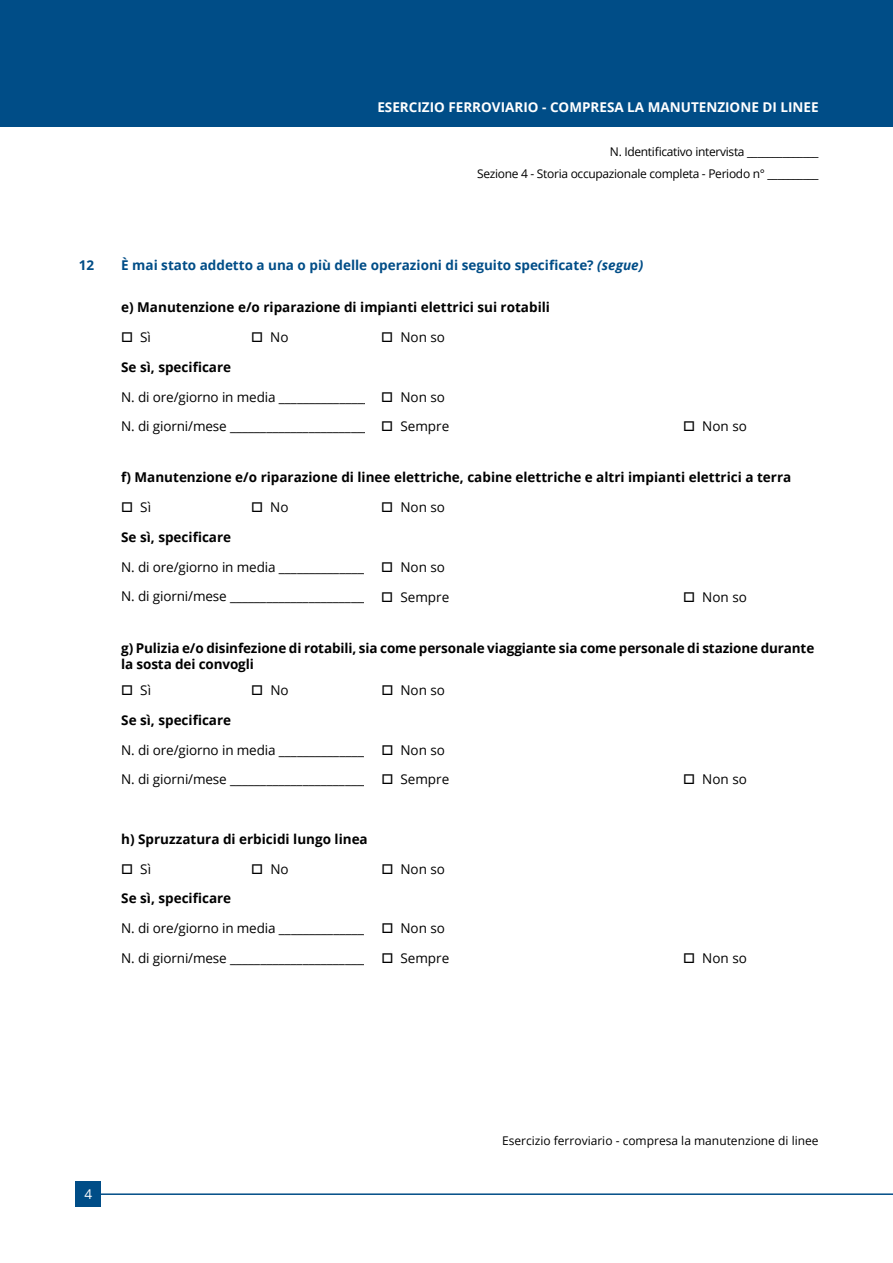
<style>
.page{position:relative;width:893px;height:1263px;background:#fff}
.page>*{position:absolute;margin:0;border:0;box-sizing:border-box;transform-origin:0 0}
.t1{font:13.5px "Open Sans";letter-spacing:-.01em;color:#000}
.t2{font:700 13.5px/16.2px "Open Sans";color:#000}
.t3{font:700 13.5px "Open Sans";color:#004d87}
.t4{font:700 13.5px "Open Sans";color:#fff}
.t5{font:13.5px "Open Sans";color:#fff}
.t6{font:12px/22.5px "Open Sans";letter-spacing:-.025em;color:#000;text-align:right}
.t7{font:12px "Open Sans";color:#000}
.s1{font-style:italic}
</style>
<div class="page">
<hr style="left:92px;top:1193px;width:801px;height:2px;background:#004d87">
<div style="left:75px;top:1181px;width:26px;height:26px;background:#004d87"></div>
<div style="left:0;top:0;width:893px;height:127px;background:#004d87"></div>
<p class="t4" style="left:377px;top:97px;width:443px">ESERCIZIO FERROVIARIO - COMPRESA LA MANUTENZIONE DI LINEE</p>
<p class="t6" style="left:477px;top:140px;width:343px">N. Identificativo intervista ______________<br>Sezione 4 - Storia occupazionale completa - Periodo n° __________</p>
<p class="t3" style="left:79px;top:255px;width:17px">12</p>
<p class="t3" style="left:121px;top:255px;width:524px">È mai stato addetto a una o più delle operazioni di seguito specificate? <span class="s1">(segue)</span></p>
<p class="t2" style="left:121px;top:299px;width:430px">e) Manutenzione e/o riparazione di impianti elettrici sui rotabili</p>
<p class="t1" style="left:121px;top:328px;width:31px">□ Sì</p>
<p class="t1" style="left:251px;top:328px;width:39px">□ No</p>
<p class="t1" style="left:381px;top:328px;width:65px">□ Non so</p>
<p class="t2" style="left:121px;top:358px;width:112px">Se sì, specificare</p>
<p class="t1" style="left:121px;top:387px;width:325px">N. di ore/giorno in media _______________ □ Non so</p>
<p class="t1" style="left:121px;top:417px;width:330px">N. di giorni/mese _______________________ □ Sempre</p>
<p class="t1" style="left:683px;top:417px;width:65px">□ Non so</p>
<p class="t2" style="left:121px;top:469px;width:672px">f) Manutenzione e/o riparazione di linee elettriche, cabine elettriche e altri impianti elettrici a terra</p>
<p class="t1" style="left:121px;top:498px;width:31px">□ Sì</p>
<p class="t1" style="left:251px;top:498px;width:39px">□ No</p>
<p class="t1" style="left:381px;top:498px;width:65px">□ Non so</p>
<p class="t2" style="left:121px;top:529px;width:112px">Se sì, specificare</p>
<p class="t1" style="left:121px;top:557px;width:325px">N. di ore/giorno in media _______________ □ Non so</p>
<p class="t1" style="left:121px;top:587px;width:330px">N. di giorni/mese _______________________ □ Sempre</p>
<p class="t1" style="left:683px;top:587px;width:65px">□ Non so</p>
<p class="t2" style="left:121px;top:639px;width:695px">g) Pulizia e/o disinfezione di rotabili, sia come personale viaggiante sia come personale di stazione durante la sosta dei convogli</p>
<p class="t1" style="left:121px;top:681px;width:31px">□ Sì</p>
<p class="t1" style="left:251px;top:681px;width:39px">□ No</p>
<p class="t1" style="left:381px;top:681px;width:65px">□ Non so</p>
<p class="t2" style="left:121px;top:711px;width:112px">Se sì, specificare</p>
<p class="t1" style="left:121px;top:740px;width:325px">N. di ore/giorno in media _______________ □ Non so</p>
<p class="t1" style="left:121px;top:770px;width:330px">N. di giorni/mese _______________________ □ Sempre</p>
<p class="t1" style="left:683px;top:770px;width:65px">□ Non so</p>
<p class="t2" style="left:121px;top:830px;width:248px">h) Spruzzatura di erbicidi lungo linea</p>
<p class="t1" style="left:121px;top:859px;width:31px">□ Sì</p>
<p class="t1" style="left:251px;top:859px;width:39px">□ No</p>
<p class="t1" style="left:381px;top:859px;width:65px">□ Non so</p>
<p class="t2" style="left:121px;top:890px;width:112px">Se sì, specificare</p>
<p class="t1" style="left:121px;top:919px;width:325px">N. di ore/giorno in media _______________ □ Non so</p>
<p class="t1" style="left:121px;top:949px;width:330px">N. di giorni/mese _______________________ □ Sempre</p>
<p class="t1" style="left:683px;top:949px;width:65px">□ Non so</p>
<p class="t5" style="left:84px;top:1184px;width:9px">4</p>
<p class="t7" style="left:502px;top:1132px;width:318px">Esercizio ferroviario - compresa la manutenzione di linee</p>
</div>
